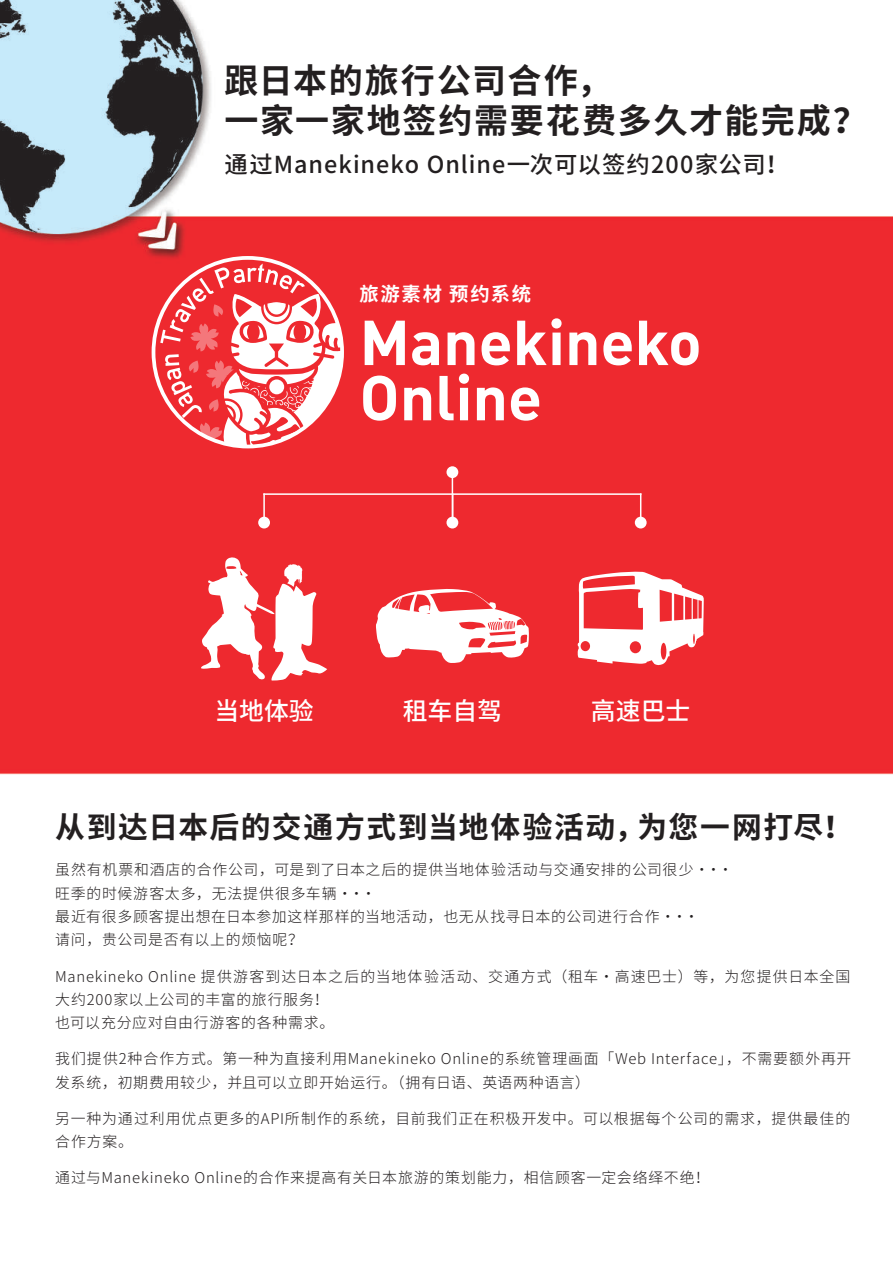
<style>
.page{position:relative;width:893px;height:1263px;background:#fff}
.page>*{position:absolute;margin:0;border:0;box-sizing:border-box;transform-origin:0 0}
.t1{font:700 62.4px/55.2px "DIN Alternate";color:#fff}
.t2{font:700 34.05px/40.3px "Noto Sans CJ Ksc";letter-spacing:.055em;color:#231f20}
.t3{font:700 29.7px "Noto Sans CJ Ksc";letter-spacing:.055em;color:#231f20}
.t4{font:500 24.9px "Noto Sans CJ Ksc";color:#fff}
.t5{font:500 23.4px "Noto Sans CJ Ksc";letter-spacing:.045em;color:#231f20}
.t6{font:700 19.35px "Noto Sans CJ Ksc";letter-spacing:.09em;color:#fff}
.t7{font:300 14.85px/23.4px "Noto Sans CJ Ksc";letter-spacing:.055em;color:#231f20}
</style>
<div class="page">
<img style="left:0;top:0;width:893px;height:775px">
<hr style="left:452px;top:478px;width:1px;height:45px;background:#fff">
<div style="left:446px;top:466px;width:12px;height:12px;background:#fff;border-radius:50%"></div>
<div style="left:446px;top:517px;width:12px;height:11px;background:#fff;border-radius:50%"></div>
<div style="left:635px;top:517px;width:12px;height:11px;background:#fff;border-radius:50%"></div>
<div style="left:258px;top:517px;width:12px;height:11px;background:#fff;border-radius:50%"></div>
<hr style="left:263px;top:494px;width:2px;height:29px;background:#fff">
<svg style="left:640px;top:495px;width:1px;height:22px"></svg>
<hr style="left:264px;top:493px;width:377px;height:2px;background:#fff">
<svg style="left:153px;top:258px;width:189px;height:189px"></svg>
<div style="left:151px;top:256px;width:193px;height:192px;border:4px solid #fff;border-radius:50%"></div>
<svg style="left:577px;top:571px;width:127px;height:95px"></svg>
<svg style="left:375px;top:589px;width:154px;height:74px"></svg>
<svg style="left:201px;top:557px;width:126px;height:123px"></svg>
<h2 class="t2" style="left:224px;top:61px;width:644px">跟日本的旅行公司合作，<br>一家一家地签约需要花费多久才能完成？</h2>
<h3 class="t5" style="left:224px;top:151px;width:566px">通过Manekineko Online一次可以签约200家公司！</h3>
<h3 class="t6" style="left:359px;top:283px;width:173px">旅游素材 预约系统</h3>
<h1 class="t1" style="left:359px;top:312px;width:344px">Manekineko<br>Online</h1>
<h3 class="t4" style="left:214px;top:696px;width:101px">当地体验</h3>
<h3 class="t4" style="left:403px;top:696px;width:101px">租车自驾</h3>
<h3 class="t4" style="left:591px;top:696px;width:101px">高速巴士</h3>
<h3 class="t3" style="left:55px;top:810px;width:799px">从到达日本后的交通方式到当地体验活动，为您一网打尽！</h3>
<p class="t7" style="left:55px;top:858px;width:679px">虽然有机票和酒店的合作公司，可是到了日本之后的提供当地体验活动与交通安排的公司很少・・・旺季的时候游客太多，无法提供很多车辆・・・<br>最近有很多顾客提出想在日本参加这样那样的当地活动，也无从找寻日本的公司进行合作・・・<br>请问，贵公司是否有以上的烦恼呢？</p>
<p class="t7" style="left:55px;top:965px;width:797px">Manekineko Online 提供游客到达日本之后的当地体验活动、交通方式（租车・高速巴士）等，为您提供日本全国大约200家以上公司的丰富的旅行服务！<br>也可以充分应对自由行游客的各种需求。</p>
<p class="t7" style="left:55px;top:1047px;width:798px">我们提供2种合作方式。第一种为直接利用Manekineko Online的系统管理画面「Web Interface」，不需要额外再开发系统，初期费用较少，并且可以立即开始运行。（拥有日语、英语两种语言）</p>
<p class="t7" style="left:55px;top:1107px;width:797px">另一种为通过利用优点更多的API所制作的系统，目前我们正在积极开发中。可以根据每个公司的需求，提供最佳的合作方案。</p>
<p class="t7" style="left:55px;top:1167px;width:656px">通过与Manekineko Online的合作来提高有关日本旅游的策划能力，相信顾客一定会络绎不绝！</p>
</div>
